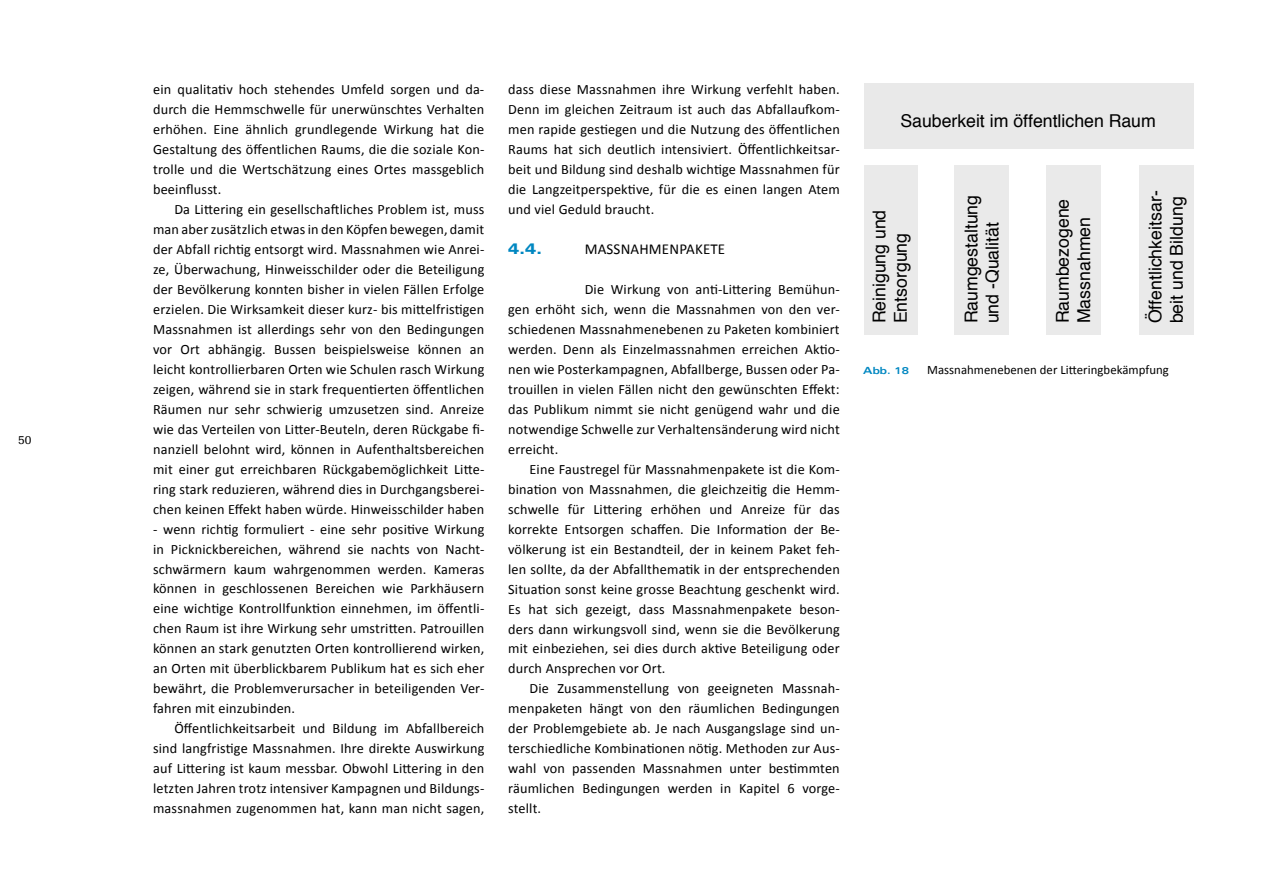
<style>
.page{position:relative;width:1263px;height:893px;background:#fff}
.page>*{position:absolute;margin:0;border:0;box-sizing:border-box;transform-origin:0 0}
.t1{font:17.7px/21.3px "Helvetica";color:#000}
.t2{font:15.15px "Calibri";letter-spacing:.01em;color:#000}
.t3{font:900 expanded 15.15px "Univers";color:#0087c1}
.t4{font:14.25px/20px "Calibri";letter-spacing:.01em;color:#000;text-align:justify}
.t5{font:12.9px "Calibri";letter-spacing:.005em;color:#000}
.t6{font:12px "Egyptienne F";color:#000}
.t7{font:700 expanded 9.9px "Univers";color:#0087c1}
</style>
<div class="page">
<div style="left:864px;top:165px;width:53px;height:169px;background:#eaeaea"></div>
<div style="left:954px;top:165px;width:55px;height:169px;background:#eaeaea"></div>
<div style="left:1139px;top:165px;width:54px;height:169px;background:#eaeaea"></div>
<div style="left:1046px;top:165px;width:55px;height:169px;background:#eaeaea"></div>
<div style="left:864px;top:84px;width:330px;height:65px;background:#e9e9e9"></div>
<p class="t6" style="left:18px;top:434px;width:15px">50</p>
<p class="t4" style="left:153px;top:79px;width:333px">ein qualitativ hoch stehendes Umfeld sorgen und da&shy;durch die Hemmschwelle für unerwünschtes Verhalten erhöhen. Eine ähnlich grundlegende Wirkung hat die Gestaltung des öffentlichen Raums, die die soziale Kon&shy;trolle und die Wertschätzung eines Ortes massgeblich beeinflusst.</p>
<p class="t4" style="left:153px;top:198px;width:333px;text-indent:21px">Da Littering ein gesellschaftliches Problem ist, muss man aber zusätzlich etwas in den Köpfen bewegen, damit der Abfall richtig entsorgt wird. Massnahmen wie Anrei&shy;ze, Überwachung, H inweisschilder oder die Beteiligung der Bevölkerung konnten bisher in vielen Fällen Erfolge erzielen. Die Wirksamkeit dieser kurz- bis mittelfristigen Massnahmen ist allerdings sehr von den Bedingungen vor Ort abhängig. Bussen beispielsweise können an leicht kontrollierbaren Orten wie Schulen rasch Wirkung zeigen, während sie in stark frequentierten öffentlichen Räumen nur sehr schwierig umzusetzen sind. Anreize wie das Verteilen von Litter-Beuteln, deren Rückgabe fi&shy;nanziell belohnt wird, können in Aufenthaltsbereichen mit einer gut erreichbaren Rückgabemöglichkeit Litte&shy;ring stark reduzieren, während dies in Durchgangsberei&shy;chen keinen Effekt haben würde. H inweisschilder haben</p>
<p class="t4" style="left:153px;top:518px;width:333px">- wenn richtig formuliert - eine sehr positive Wirkung in Picknickbereichen, während sie nachts von Nacht&shy;schwärmern kaum wahrgenommen werden. Kameras können in geschlossenen Bereichen wie Parkhäusern eine wichtige Kontrollfunktion einnehmen, im öffentli&shy;chen Raum ist ihre Wirkung sehr umstritten. Patrouillen können an stark genutzten Orten kontrollierend wirken, an Orten mit überblickbarem Publikum hat es sich eher bewährt, die Problemverursacher in beteiligenden Ver&shy;fahren mit einzubinden.</p>
<p class="t4" style="left:153px;top:718px;width:333px;text-indent:21px">Öffentlichkeitsarbeit und Bildung im Abfallbereich sind langfristige Massnahmen. I hre direkte Auswirkung auf Littering ist kaum messbar. Obwohl Littering in den letzten Jahren trotz intensiver Kampagnen und Bildungs&shy;massnahmen zugenommen hat, kann man nicht sagen,</p>
<p class="t4" style="left:508px;top:78px;width:333px">dass diese Massnahmen ihre Wirkung verfehlt haben.<br>Denn im gleichen Zeitraum ist auch das Abfallaufkom&shy;men rapide gestiegen und die N utzung des öffentlichen Raums hat sich deutlich intensiviert. Öffentlichkeitsar&shy;beit und Bildung sind deshalb wichtige Massnahmen für die Langzeitperspektive, für die es einen langen Atem und viel Geduld braucht.</p>
<p class="t3" style="left:508px;top:240px;width:35px">4.4.</p>
<p class="t2" style="left:585px;top:239px;width:140px">Massnahme npakete</p>
<p class="t4" style="left:508px;top:278px;width:333px;text-indent:77px">Die Wirkung von anti-Littering Bemühun&shy;gen erhöht sich, wenn die Massnahmen von den ver&shy;schiedenen Massnahmenebenen zu Paketen kombiniert werden. Denn als Einzelmassnahmen erreichen Aktio&shy;nen wie Posterkampagnen, Abfallberge, Bussen oder Pa&shy;trouillen in vielen Fällen nicht den gewünschten Effekt: das Publikum nimmt sie nicht genügend wahr und die notwendige Schwelle zur Verhaltensänderung wird nicht erreicht.</p>
<p class="t4" style="left:508px;top:458px;width:333px;text-indent:21px">Eine Faustregel für Massnahmenpakete ist die Kom&shy;bination von Massnahmen, die gleichzeitig die Hemm&shy;schwelle für Littering erhöhen und Anreize für das korrekte Entsorgen schaffen. Die I nformation der Be&shy;völkerung ist ein Bestandteil, der in keinem Paket feh&shy;len sollte, da der Abfallthematik in der entsprechenden Situation sonst keine grosse Beachtung geschenkt wird.<br>Es hat sich gezeigt, dass Massnahmenpakete beson&shy;ders dann wirkungsvoll sind, wenn sie die Bevölkerung mit einbeziehen, sei dies durch aktive Beteiligung oder durch Ansprechen vor Ort.</p>
<p class="t4" style="left:508px;top:678px;width:333px;text-indent:21px">Die Zusammenstellung von geeigneten Massnah&shy;menpaketen hängt von den räumlichen Bedingungen der Problemgebiete ab. Je nach Ausgangslage sind un&shy;terschiedliche Kombinationen nötig. Methoden zur Aus&shy;wahl von passenden Massnahmen unter bestimmten räumlichen Bedingungen werden in Kapitel 6 vorge&shy;stellt.</p>
<p class="t1" style="left:901px;top:110px;width:257px">Sauberkeit im öffentlichen Raum</p>
<p class="t1" style="left:869px;top:323px;width:115px;rotate:-90deg">Reinigung und<br>Entsorgung</p>
<p class="t1" style="left:961px;top:323px;width:130px;rotate:-90deg">Raumgestaltung und -Qualität</p>
<p class="t1" style="left:1145px;top:323px;width:134px;rotate:-90deg">Öffentlichkeitsar&shy;beit und Bildung</p>
<p class="t1" style="left:1052px;top:323px;width:126px;rotate:-90deg">Raumbezogene<br>Massnahmen</p>
<p class="t7" style="left:863px;top:365px;width:47px">Abb. 18</p>
<p class="t5" style="left:927px;top:361px;width:243px">Massnahmenebenen der Litteringbekämpfung</p>
</div>
